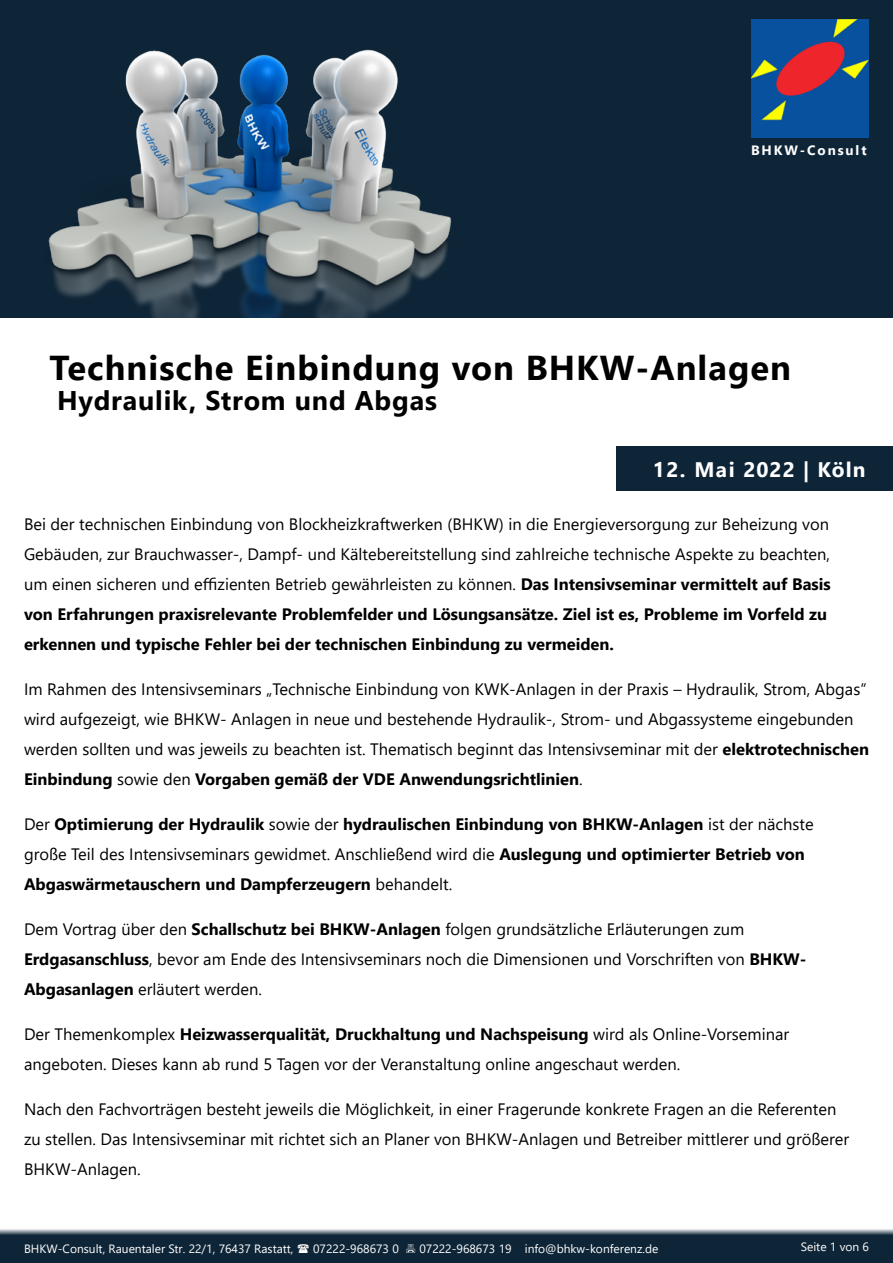
<style>
.page{position:relative;width:893px;height:1263px;background:#fff}
.page>*{position:absolute;margin:0;border:0;box-sizing:border-box;transform-origin:0 0}
.t1{font:700 34.5px "Segoe UI";letter-spacing:.03em;color:#000}
.t2{font:700 27px "Segoe UI";letter-spacing:.03em;color:#000}
.t3{font:700 21px "Segoe UI";letter-spacing:.05em;color:#fff}
.t4{font:16.5px/30px "Segoe UI";color:#000}
.t5{font:700 16.5px/30px "Segoe UI";color:#000}
.t6{font:700 13.5px "Segoe UI";letter-spacing:.14em;color:#fff}
.t7{font:12px "Segoe UI";color:#fff}
.s1{font-weight:700}
.s2{font-weight:400}
</style>
<div class="page">
<div style="left:0;top:1238px;width:893px;height:25px;background:#0e2537"></div>
<div style="left:616px;top:447px;width:277px;height:44px;background:#0e2537"></div>
<div style="left:1px;top:0;width:892px;height:318px;background:#0e2537"></div>
<svg style="left:0;top:1229px;width:893px;height:9px;background:#5d6c78"></svg>
<img style="left:751px;top:20px;width:118px;height:118px">
<img style="left:48px;top:49px;width:404px;height:269px">
<p class="t6" style="left:751px;top:138px;width:117px">BHKW-Consult</p>
<h1 class="t1" style="left:49px;top:335px;width:743px">Technische Einbindung von BHKW-Anlagen</h1>
<h2 class="t2" style="left:57px;top:374px;width:381px">Hydraulik, Strom und Abgas</h2>
<p class="t3" style="left:653px;top:449px;width:214px">12. Mai 2022 | Köln</p>
<p class="t4" style="left:24px;top:507px;width:808px">Bei der technischen Einbindung von Blockheizkraftwerken (BHKW) in die Energieversorgung zur Beheizung von Gebäuden, zur Brauchwasser-, Dampf- und Kältebereitstellung sind zahlreiche technische Aspekte zu beachten, um einen sicheren und effizienten Betrieb gewährleisten zu können. <span class="s1">Das Intensivseminar vermittelt auf Basis von Erfahrungen praxisrelevante Problemfelder und Lösungsansätze. Ziel ist es, Probleme im Vorfeld zu erkennen und typische Fehler bei der technischen Einbindung zu vermeiden.</span></p>
<p class="t4" style="left:24px;top:672px;width:846px">Im Rahmen des Intensivseminars „Technische Einbindung von KWK-Anlagen in der Praxis – Hydraulik, Strom, Abgas“ wird aufgezeigt, wie BHKW- Anlagen in neue und bestehende Hydraulik-, Strom- und Abgassysteme eingebunden werden sollten und was jeweils zu beachten ist. Thematisch beginnt das Intensivseminar mit der <span class="s1">elektrotechnischen Einbindung</span> sowie den <span class="s1">Vorgaben gemäß der VDE Anwendungsrichtlinien</span>.</p>
<p class="t5" style="left:24px;top:807px;width:791px"><span class="s2">Der</span> Optimierung der Hydraulik <span class="s2">sowie der</span> hydraulischen Einbindung von BHKW-Anlagen <span class="s2">ist der nächste große Teil des Intensivseminars gewidmet. Anschließend wird die</span> Auslegung und optimierter Betrieb von<br>Abgaswärmetauschern und Dampferzeugern <span class="s2">behandelt.</span></p>
<p class="t4" style="left:24px;top:912px;width:784px">Dem Vortrag über den <span class="s1">Schallschutz bei BHKW-Anlagen</span> folgen grundsätzliche Erläuterungen zum<br><span class="s1">Erdgasanschluss</span>, bevor am Ende des Intensivseminars noch die Dimensionen und Vorschriften von <span class="s1">BHKW-<br>Abgasanlagen</span> erläutert werden.</p>
<p class="t4" style="left:24px;top:1017px;width:767px">Der Themenkomplex <span class="s1">Heizwasserqualität, Druckhaltung und Nachspeisung</span> wird als Online-Vorseminar angeboten. Dieses kann ab rund 5 Tagen vor der Veranstaltung online angeschaut werden.</p>
<p class="t4" style="left:24px;top:1092px;width:827px">Nach den Fachvorträgen besteht jeweils die Möglichkeit, in einer Fragerunde konkrete Fragen an die Referenten zu stellen. Das Intensivseminar mit richtet sich an Planer von BHKW-Anlagen und Betreiber mittlerer und größerer<br>BHKW-Anlagen.</p>
<p class="t7" style="left:24px;top:1237px;width:271px">BHKW-Consult, Rauentaler Str. 22/1, 76437 Rastatt,</p>
<p class="t7" style="left:313px;top:1237px;width:87px">07222-968673 0</p>
<p class="t7" style="left:419px;top:1237px;width:240px">07222-968673 19 info@bhkw-konferenz.de</p>
<p class="t7" style="left:801px;top:1236px;width:70px">Seite 1 von 6</p>
</div>
